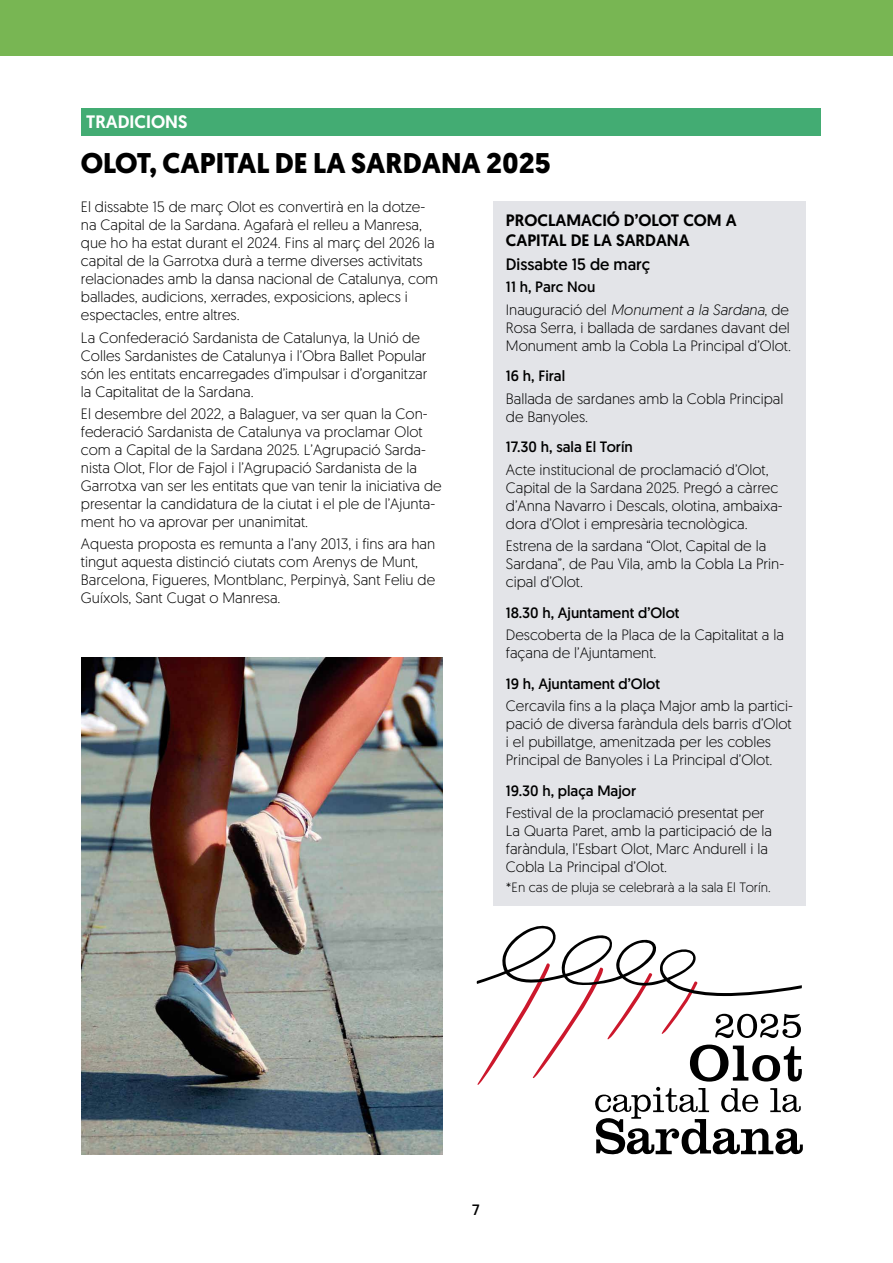
<style>
.page{position:relative;width:893px;height:1263px;background:#fff}
.page>*{position:absolute;margin:0;border:0;box-sizing:border-box;transform-origin:0 0}
.t1{font:52.2px "Clarendon BT";color:#000}
.t2{font:700 28.5px "Geomanist";color:#000}
.t3{font:500 18px "Geomanist";color:#fff}
.t4{font:500 16.5px/19.8px "Geomanist";color:#000}
.t5{font:16.5px "Geomanist";color:#000}
.t6{font:300 15px/18px "Geomanist";color:#000}
.t7{font:15px "Geomanist";color:#000}
.t8{font:italic 300 15px/22.2px "Geomanist";color:#000}
.t9{font:300 13.5px "Geomanist";color:#000}
.s1{font-weight:400;font-style:normal}
.s2{font-style:normal}
</style>
<div class="page">
<div style="left:0;top:0;width:893px;height:55px;background:#78b653"></div>
<div style="left:81px;top:108px;width:740px;height:27px;background:#43ac73"></div>
<div style="left:493px;top:201px;width:313px;height:704px;background:#e3e4e8"></div>
<svg style="left:476px;top:925px;width:327px;height:230px"></svg>
<img style="left:81px;top:657px;width:361px;height:497px">
<p class="t3" style="left:86px;top:110px;width:103px">TRADICIONS</p>
<h2 class="t2" style="left:81px;top:144px;width:471px">OLOT, CAPITAL DE LA SARDANA 2025</h2>
<p class="t4" style="left:506px;top:210px;width:232px">PROCLAMACIÓ D’OLOT COM A<br>CAPITAL DE LA SARDANA</p>
<p class="t5" style="left:506px;top:254px;width:146px">Dissabte 15 de març</p>
<p class="t8" style="left:506px;top:275px;width:285px"><span class="s1">11 h, Parc Nou<br></span><span class="s2">Inauguració del</span> Monument a la Sardana<span class="s2">, de</span></p>
<p class="t6" style="left:506px;top:318px;width:287px">Rosa Serra, i ballada de sardanes davant del<br>Monument amb la Cobla La Principal d’Olot.</p>
<p class="t7" style="left:506px;top:366px;width:61px">16 h, Firal</p>
<p class="t6" style="left:506px;top:389px;width:279px">Ballada de sardanes amb la Cobla Principal de Banyoles.</p>
<p class="t7" style="left:506px;top:437px;width:128px">17.30 h, sala El Torín</p>
<p class="t6" style="left:506px;top:460px;width:278px">Acte institucional de proclamació d’Olot, Capital de la Sardana 2025. Pregó a càrrec d’Anna Navarro i Descals, olotina, ambaixa&shy;dora d’Olot i empresària tecnològica.</p>
<p class="t6" style="left:506px;top:536px;width:280px">Estrena de la sardana “Olot, Capital de la<br>Sardana”, de Pau Vila, amb la Cobla La Prin&shy;cipal d’Olot.</p>
<p class="t7" style="left:506px;top:603px;width:175px">18.30 h, Ajuntament d’Olot</p>
<p class="t6" style="left:506px;top:625px;width:279px">Descoberta de la Placa de la Capitalitat a la façana de l’Ajuntament.</p>
<p class="t7" style="left:506px;top:674px;width:156px">19 h, Ajuntament d’Olot</p>
<p class="t6" style="left:506px;top:696px;width:289px">Cercavila fins a la plaça Major amb la partici&shy;pació de diversa faràndula dels barris d’Olot i el pubillatge, amenitzada per les cobles Principal de Banyoles i La Principal d’Olot.</p>
<p class="t7" style="left:506px;top:781px;width:132px">19.30 h, plaça Major</p>
<p class="t6" style="left:506px;top:803px;width:267px">Festival de la proclamació presentat per La Quarta Paret, amb la participació de la faràndula, l’Esbart Olot, Marc Andurell i la Cobla La Principal d’Olot.</p>
<p class="t9" style="left:506px;top:879px;width:266px">*En cas de pluja se celebrarà a la sala El Torín.</p>
<p class="t6" style="left:81px;top:198px;width:359px">El dissabte 15 de març Olot es convertirà en la dotze&shy;na Capital de la Sardana. Agafarà el relleu a Manresa, que ho ha estat durant el 2024. Fins al març del 2026 la capital de la Garrotxa durà a terme diverses activitats relacionades amb la dansa nacional de Catalunya, com ballades, audicions, xerrades, exposicions, aplecs i espectacles, entre altres.</p>
<p class="t6" style="left:81px;top:328px;width:348px">La Confederació Sardanista de Catalunya, la Unió de Colles Sardanistes de Catalunya i l’Obra Ballet Popular són les entitats encarregades d’impulsar i d’organitzar la Capitalitat de la Sardana.</p>
<p class="t6" style="left:81px;top:404px;width:362px">El desembre del 2022, a Balaguer, va ser quan la Con&shy;federació Sardanista de Catalunya va proclamar Olot com a Capital de la Sardana 2025. L’Agrupació Sarda&shy;nista Olot, Flor de Fajol i l’Agrupació Sardanista de la Garrotxa van ser les entitats que van tenir la iniciativa de presentar la candidatura de la ciutat i el ple de l’Ajunta&shy;ment ho va aprovar per unanimitat.</p>
<p class="t6" style="left:81px;top:534px;width:356px">Aquesta proposta es remunta a l’any 2013, i fins ara han tingut aquesta distinció ciutats com Arenys de Munt, Barcelona, Figueres, Montblanc, Perpinyà, Sant Feliu de Guíxols, Sant Cugat o Manresa.</p>
<p class="t7" style="left:472px;top:1200px;width:9px">7</p>
<h1 class="t1" style="left:688px;top:1030px;width:117px">Olot</h1>
</div>
